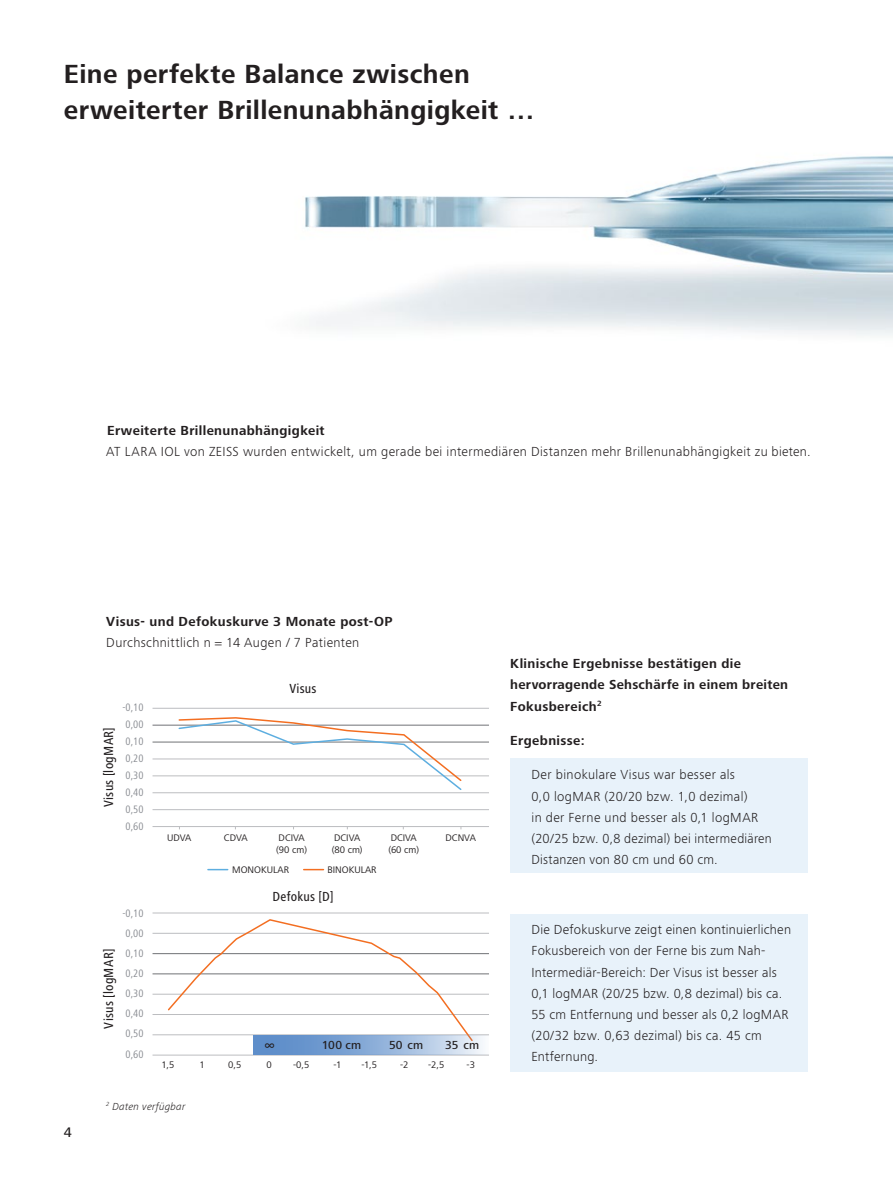
<style>
.page{position:relative;width:893px;height:1178px;background:#fff}
.page>*{position:absolute;margin:0;border:0;box-sizing:border-box;transform-origin:0 0}
.t1{font:700 27px/36px "ZEISS Frutiger Next W1 G";letter-spacing:.015em;color:#231f20}
.t2{font:500 14.25px "ZEISS Frutiger Next W1 G";color:#231f20}
.t3{font:300 13.5px/21.1px "ZEISS Frutiger Next W1 G";letter-spacing:.02em;color:#231f20}
.t4{font:700 13.5px/21.1px "ZEISS Frutiger Next W1 G";letter-spacing:.03em;color:#231f20}
.t5{font:500 condensed 13.5px "ZEISS Frutiger Next W1 G";letter-spacing:.02em;color:#231f20}
.t6{font:500 13.5px "ZEISS Frutiger Next W1 G";color:#231f20}
.t7{font:500 12px "ZEISS Frutiger Next W1 G";color:#231f20}
.t8{font:condensed 11.1px/17px "ZEISS Frutiger Next W1 G";color:#86898f;text-align:justify}
.t9{font:italic 300 10.5px "ZEISS Frutiger Next W1 G";letter-spacing:.02em;color:#231f20}
.t10{font:9.75px/11.7px "ZEISS Frutiger Next W1 G";color:#231f20}
</style>
<div class="page">
<img style="left:305px;top:156px;width:588px;height:180px">
<div style="left:510px;top:914px;width:298px;height:157px;background:#e8f2fa"></div>
<div style="left:510px;top:758px;width:298px;height:115px;background:#e8f2fa"></div>
<hr style="left:153px;top:708px;width:336px;height:1px;background:#bcbdc0">
<hr style="left:153px;top:724px;width:336px;height:2px;background:#808285">
<hr style="left:153px;top:741px;width:336px;height:2px;background:#808285">
<hr style="left:153px;top:758px;width:336px;height:1px;background:#bcbdc0">
<hr style="left:153px;top:775px;width:336px;height:1px;background:#bcbdc0">
<hr style="left:153px;top:792px;width:336px;height:1px;background:#bcbdc0">
<hr style="left:153px;top:809px;width:336px;height:1px;background:#bcbdc0">
<hr style="left:153px;top:826px;width:336px;height:1px;background:#bcbdc0">
<hr style="left:153px;top:912px;width:336px;height:1px;background:#bcbdc0">
<hr style="left:153px;top:933px;width:336px;height:1px;background:#bcbdc0">
<hr style="left:153px;top:953px;width:336px;height:1px;background:#808285">
<hr style="left:153px;top:973px;width:336px;height:1px;background:#808285">
<hr style="left:153px;top:994px;width:336px;height:1px;background:#bcbdc0">
<hr style="left:153px;top:1014px;width:336px;height:1px;background:#bcbdc0">
<hr style="left:153px;top:1034px;width:336px;height:1px;background:#bcbdc0">
<hr style="left:153px;top:1055px;width:336px;height:1px;background:#bcbdc0">
<svg style="left:166px;top:919px;width:308px;height:117px"></svg>
<svg style="left:178px;top:717px;width:285px;height:73px"></svg>
<svg style="left:208px;top:869px;width:20px;height:1px"></svg>
<svg style="left:304px;top:869px;width:19px;height:1px"></svg>
<svg style="left:253px;top:1035px;width:236px;height:20px;background:#94b3da"></svg>
<h1 class="t1" style="left:64px;top:55px;width:472px">Eine perfekte Balance zwischen erweiterter Brillenunabhängigkeit …</h1>
<p class="t4" style="left:107px;top:419px;width:219px">Erweiterte Brillenunabhängigkeit</p>
<p class="t3" style="left:106px;top:440px;width:706px">AT LARA IOL von ZEISS wurden entwickelt, um gerade bei intermediären Distanzen mehr Brillenunabhängigkeit zu bieten.</p>
<p class="t2" style="left:64px;top:1122px;width:10px">4</p>
<p class="t4" style="left:106px;top:610px;width:288px">Visus- und Defokuskurve 3 Monate post-OP</p>
<p class="t3" style="left:106px;top:631px;width:254px">Durchschnittlich n = 14 Augen / 7 Patienten</p>
<p class="t8" style="left:122px;top:698px;width:23px">-0,10<br>0,00<br>0,10<br>0,20<br>0,30<br>0,40<br>0,50<br>0,60</p>
<p class="t5" style="left:99px;top:807px;width:81px;rotate:-90deg">Visus [logMAR]</p>
<p class="t8" style="left:122px;top:902px;width:23px;line-height:20.1px">-0,10<br>0,00<br>0,10<br>0,20<br>0,30<br>0,40<br>0,50<br>0,60</p>
<p class="t5" style="left:99px;top:1028px;width:81px;rotate:-90deg">Visus [logMAR]</p>
<p class="t5" style="left:289px;top:679px;width:29px">Visus</p>
<p class="t10" style="left:167px;top:832px;width:26px">UDVA</p>
<p class="t10" style="left:224px;top:832px;width:25px">CDVA</p>
<p class="t10" style="left:276px;top:832px;width:32px">DCIVA (90 cm)</p>
<p class="t10" style="left:332px;top:832px;width:32px">DCIVA (80 cm)</p>
<p class="t10" style="left:388px;top:832px;width:32px">DCIVA (60 cm)</p>
<p class="t10" style="left:446px;top:832px;width:32px">DCNVA</p>
<p class="t10" style="left:232px;top:863px;width:58px">MONOKULAR</p>
<p class="t10" style="left:327px;top:863px;width:51px">BINOKULAR</p>
<p class="t5" style="left:272px;top:887px;width:63px">Defokus [D]</p>
<p class="t6" style="left:264px;top:1035px;width:13px">∞</p>
<p class="t7" style="left:322px;top:1037px;width:41px">100 cm</p>
<p class="t7" style="left:389px;top:1037px;width:36px">50 cm</p>
<p class="t7" style="left:445px;top:1037px;width:35px">35 cm</p>
<p class="t10" style="left:161px;top:1058px;width:15px">1,5</p>
<p class="t10" style="left:199px;top:1058px;width:7px">1</p>
<p class="t10" style="left:228px;top:1058px;width:15px">0,5</p>
<p class="t10" style="left:267px;top:1058px;width:7px">0</p>
<p class="t10" style="left:293px;top:1058px;width:18px">-0,5</p>
<p class="t10" style="left:333px;top:1058px;width:9px">-1</p>
<p class="t10" style="left:361px;top:1058px;width:17px">-1,5</p>
<p class="t10" style="left:400px;top:1058px;width:10px">-2</p>
<p class="t10" style="left:428px;top:1058px;width:18px">-2,5</p>
<p class="t10" style="left:467px;top:1058px;width:10px">-3</p>
<p class="t9" style="left:106px;top:1099px;width:81px"><sup>2</sup> Daten verfügbar</p>
<p class="t4" style="left:510px;top:653px;width:279px">Klinische Ergebnisse bestätigen die hervorragende Sehschärfe in einem breiten<br>Fokusbereich<sup>2</sup></p>
<p class="t4" style="left:510px;top:729px;width:76px">Ergebnisse:</p>
<p class="t3" style="left:531px;top:763px;width:242px">Der binokulare Visus war besser als<br>0,0 logMAR (20/20 bzw. 1,0 dezimal)<br>in der Ferne und besser als 0,1 logMAR (20/25 bzw. 0,8 dezimal) bei intermediären Distanzen von 80 cm und 60 cm.</p>
<p class="t3" style="left:531px;top:918px;width:261px">Die Defokuskurve zeigt einen kontinuierlichen Fokusbereich von der Ferne bis zum Nah-Intermediär-Bereich: Der Visus ist besser als 0,1 logMAR (20/25 bzw. 0,8 dezimal) bis ca.<br>55 cm Entfernung und besser als 0,2 logMAR (20/32 bzw. 0,63 dezimal) bis ca. 45 cm Entfernung.</p>
</div>
